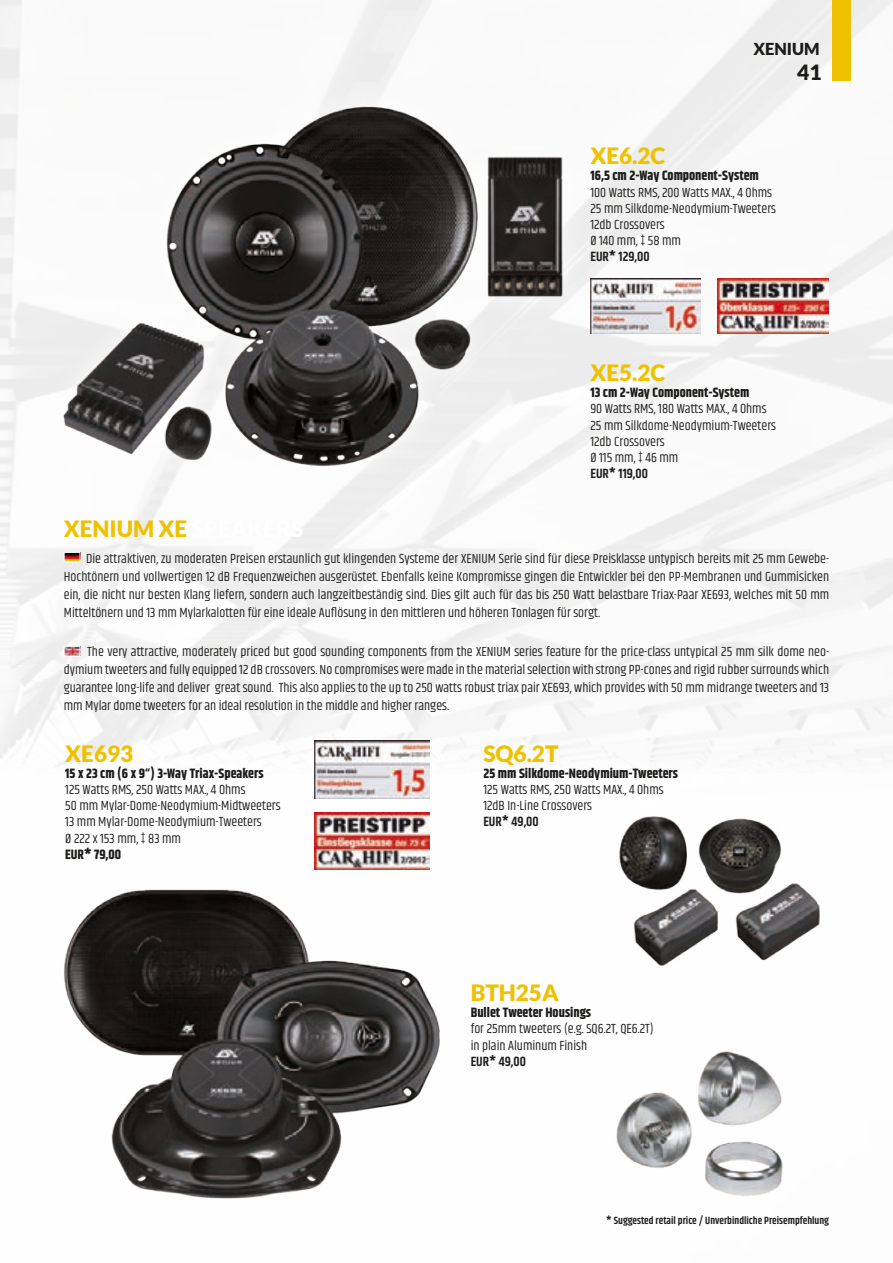
<style>
.page{position:relative;width:893px;height:1263px;background:#fff}
.page>*{position:absolute;margin:0;border:0;box-sizing:border-box;transform-origin:0 0}
.t1{font:900 22.5px "Lato";color:#efc100}
.t2{font:900 21px "Lato";color:#1c1c1b}
.t3{font:900 16.5px "Lato";color:#1c1c1b}
.t4{font:13.5px/16.2px "Khand";color:#1c1c1b}
.t5{font:700 13.5px "Khand";color:#1c1c1b}
.t6{font:600 13.5px "Khand";color:#1c1c1b}
.t7{font:600 10.5px "Khand";color:#1c1c1b}
.s1{color:#fff}
</style>
<div class="page">
<div style="left:832px;top:0;width:18px;height:81px;background:#efc100"></div>
<img style="left:64px;top:889px;width:376px;height:310px">
<img style="left:63px;top:90px;width:512px;height:399px">
<img style="left:66px;top:554px;width:12px;height:6px">
<div style="left:64px;top:552px;width:16px;height:10px;border:1px solid #fff"></div>
<img style="left:66px;top:648px;width:12px;height:6px">
<div style="left:64px;top:646px;width:16px;height:10px;border:1px solid #fff"></div>
<img style="left:315px;top:812px;width:114px;height:57px">
<img style="left:315px;top:741px;width:114px;height:57px">
<img style="left:718px;top:278px;width:110px;height:56px">
<img style="left:590px;top:278px;width:111px;height:56px">
<img style="left:619px;top:816px;width:201px;height:150px">
<img style="left:616px;top:1051px;width:167px;height:145px">
<p class="t3" style="left:753px;top:39px;width:68px">XENIUM</p>
<h1 class="t1" style="left:64px;top:515px;width:241px">XENIUM XE <span class="s1">SPEAKERS</span></h1>
<h2 class="t2" style="left:797px;top:60px;width:26px">41</h2>
<h1 class="t1" style="left:590px;top:143px;width:76px">XE6.2C</h1>
<p class="t5" style="left:590px;top:166px;width:170px">16,5 cm 2-Way Component-System</p>
<p class="t4" style="left:590px;top:185px;width:187px">100 Watts RMS, 200 Watts MAX., 4 Ohms<br>25 mm Silkdome-Neodymium-Tweeters<br>12db Crossovers<br>Ø 140 mm, ‡ 58 mm</p>
<p class="t6" style="left:590px;top:248px;width:61px">EUR* 129,00</p>
<h1 class="t1" style="left:590px;top:360px;width:76px">XE5.2C</h1>
<p class="t5" style="left:590px;top:383px;width:160px">13 cm 2-Way Component-System</p>
<p class="t4" style="left:590px;top:402px;width:187px">90 Watts RMS, 180 Watts MAX., 4 Ohms<br>25 mm Silkdome-Neodymium-Tweeters<br>12db Crossovers<br>Ø 115 mm, ‡ 46 mm</p>
<p class="t6" style="left:590px;top:465px;width:59px">EUR* 119,00</p>
<p class="t4" style="left:64px;top:551px;width:767px;line-height:18px;text-align:justify;text-indent:22px">Die attraktiven, zu moderaten Preisen erstaunlich gut klingenden Systeme der XENIUM Serie sind für diese Preisklasse untypisch bereits mit 25 mm Gewebe-Hochtönern und vollwertigen 12 dB Frequenzweichen ausgerüstet. Ebenfalls keine Kompromisse gingen die Entwickler bei den PP-Membranen und Gummisicken ein, die nicht nur besten Klang liefern, sondern auch langzeitbeständig sind. Dies gilt auch für das bis 250 Watt belastbare Triax-Paar XE693, welches mit 50 mm Mitteltönern und 13 mm Mylarkalotten für eine ideale Auflösung in den mittleren und höheren Tonlagen für sorgt.</p>
<p class="t4" style="left:64px;top:644px;width:767px;line-height:18px;text-align:justify;text-indent:23px">The very attractive, moderately priced but good sounding components from the XENIUM series feature for the price-class untypical 25 mm silk dome neo&shy;dymium tweeters and fully equipped 12 dB crossovers. No compromises were made in the material selection with strong PP-cones and rigid rubber surrounds which guarantee long-life and deliver great sound. This also applies to the up to 250 watts robust triax pair XE693, which provides with 50 mm midrange tweeters and 13 mm Mylar dome tweeters for an ideal resolution in the middle and higher ranges.</p>
<h1 class="t1" style="left:65px;top:740px;width:69px">XE693</h1>
<p class="t5" style="left:65px;top:764px;width:200px">15 x 23 cm (6 x 9“) 3-Way Triax-Speakers</p>
<p class="t4" style="left:65px;top:782px;width:217px">125 Watts RMS, 250 Watts MAX., 4 Ohms<br>50 mm Mylar-Dome-Neodymium-Midtweeters 13 mm Mylar-Dome-Neodymium-Tweeters<br>Ø 222 x 153 mm, ‡ 83 mm</p>
<p class="t5" style="left:65px;top:845px;width:57px">EUR* 79,00</p>
<h1 class="t1" style="left:483px;top:740px;width:77px">SQ6.2T</h1>
<p class="t5" style="left:483px;top:764px;width:196px">25 mm Silkdome-Neodymium-Tweeters</p>
<p class="t4" style="left:483px;top:782px;width:182px">125 Watts RMS, 250 Watts MAX., 4 Ohms<br>12dB In-Line Crossovers</p>
<p class="t6" style="left:483px;top:813px;width:57px">EUR* 49,00</p>
<h1 class="t1" style="left:471px;top:980px;width:89px">BTH25A</h1>
<p class="t5" style="left:471px;top:1003px;width:122px">Bullet Tweeter Housings</p>
<p class="t4" style="left:471px;top:1022px;width:185px">for 25mm tweeters (e.g. SQ6.2T, QE6.2T) in plain Aluminum Finish</p>
<p class="t6" style="left:471px;top:1052px;width:57px">EUR* 49,00</p>
<p class="t7" style="left:606px;top:1214px;width:224px">* Suggested retail price / Unverbindliche Preisempfehlung</p>
</div>
